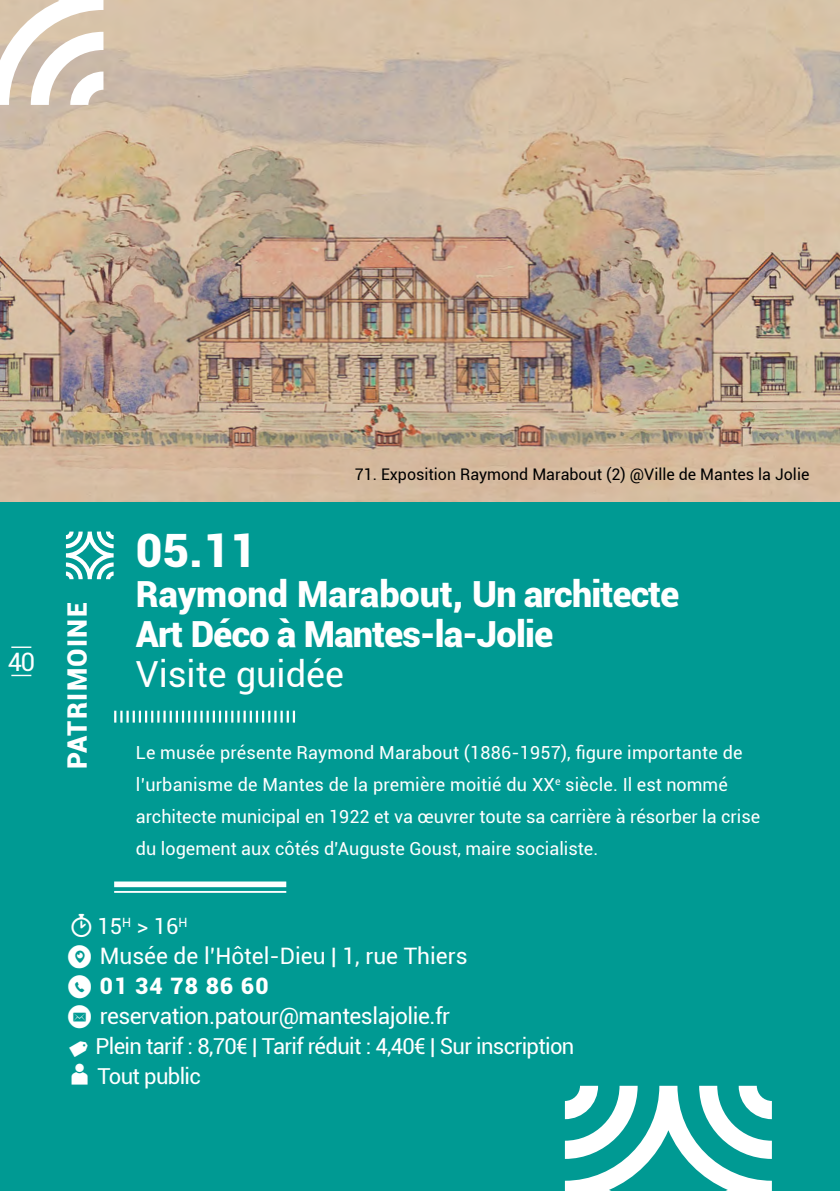
<style>
.page{position:relative;width:840px;height:1191px;background:#fff}
.page>*{position:absolute;margin:0;border:0;box-sizing:border-box;transform-origin:0 0}
.t1{font:900 46px "Roboto";color:#fff}
.t2{font:900 36px/40px "Roboto";letter-spacing:-.02em;color:#fff}
.t3{font:36px "Roboto";color:#fff}
.t4{font:900 26.8px "Roboto";letter-spacing:.05em;color:#fff}
.t5{font:25.4px "Roboto";color:#fff}
.t6{font:22.6px/30px "Roboto";letter-spacing:-.02em;color:#fff}
.t7{font:22px/30px "Roboto";letter-spacing:-.03em;color:#fff}
.t8{font:18px/32px "Roboto";color:#fff}
.t9{font:16px "Roboto";color:#000}
.s1{font-family:"Social Media Circled"}
.s2{font-weight:900}
</style>
<div class="page">
<div style="left:0;top:489px;width:839px;height:702px;background:#009a93"></div>
<img style="left:0;top:0;width:839px;height:502px">
<svg style="left:114px;top:710px;width:181px;height:12px"></svg>
<div style="left:114px;top:881px;width:172px;height:6px;background:#fff"></div>
<hr style="left:114px;top:891px;width:172px;height:2px;background:#fff">
<svg style="left:66px;top:531px;width:47px;height:48px"></svg>
<svg style="left:564px;top:1085px;width:207px;height:106px"></svg>
<svg style="left:0;top:0;width:103px;height:105px"></svg>
<svg style="left:11px;top:675px;width:20px;height:1px"></svg>
<hr style="left:11px;top:646px;width:20px;height:2px;background:#fff">
<h3 class="t5" style="left:8px;top:644px;width:29px">40</h3>
<h3 class="t4" style="left:58px;top:769px;width:168px;rotate:-90deg">PATRIMOINE</h3>
<p class="t9" style="left:354px;top:463px;width:456px">71. Exposition Raymond Marabout (2) @Ville de Mantes la Jolie</p>
<h1 class="t1" style="left:136px;top:518px;width:122px">05.11</h1>
<h2 class="t2" style="left:136px;top:573px;width:544px">Raymond Marabout, Un architecte<br>Art Déco à Mantes-la-Jolie</h2>
<h2 class="t3" style="left:136px;top:649px;width:209px">Visite guidée</h2>
<p class="t8" style="left:136px;top:736px;width:625px">Le musée présente Raymond Marabout (1886-1957), figure importante de l’urbanisme de Mantes de la première moitié du XX<sup>e</sup> siècle. Il est nommé architecte municipal en 1922 et va œuvrer toute sa carrière à résorber la crise du logement aux côtés d’Auguste Goust, maire socialiste.</p>
<p class="t7" style="left:97px;top:910px;width:92px">15<sup>H</sup> &gt; 16<sup>H</sup></p>
<p class="t6" style="left:68px;top:940px;width:401px"><span class="s1">o</span> Musée de l’Hôtel-Dieu | 1, rue Thiers <span class="s1">m</span> <span class="s2">01 34 78 86 60<br></span><span class="s1">k</span> reservation.patour@manteslajolie.fr</p>
<p class="t7" style="left:97px;top:1030px;width:478px;text-indent:-29px">▼ Plein tarif : 8,70€ | Tarif réduit : 4,40€ | Sur inscription<br>Tout public</p>
</div>
